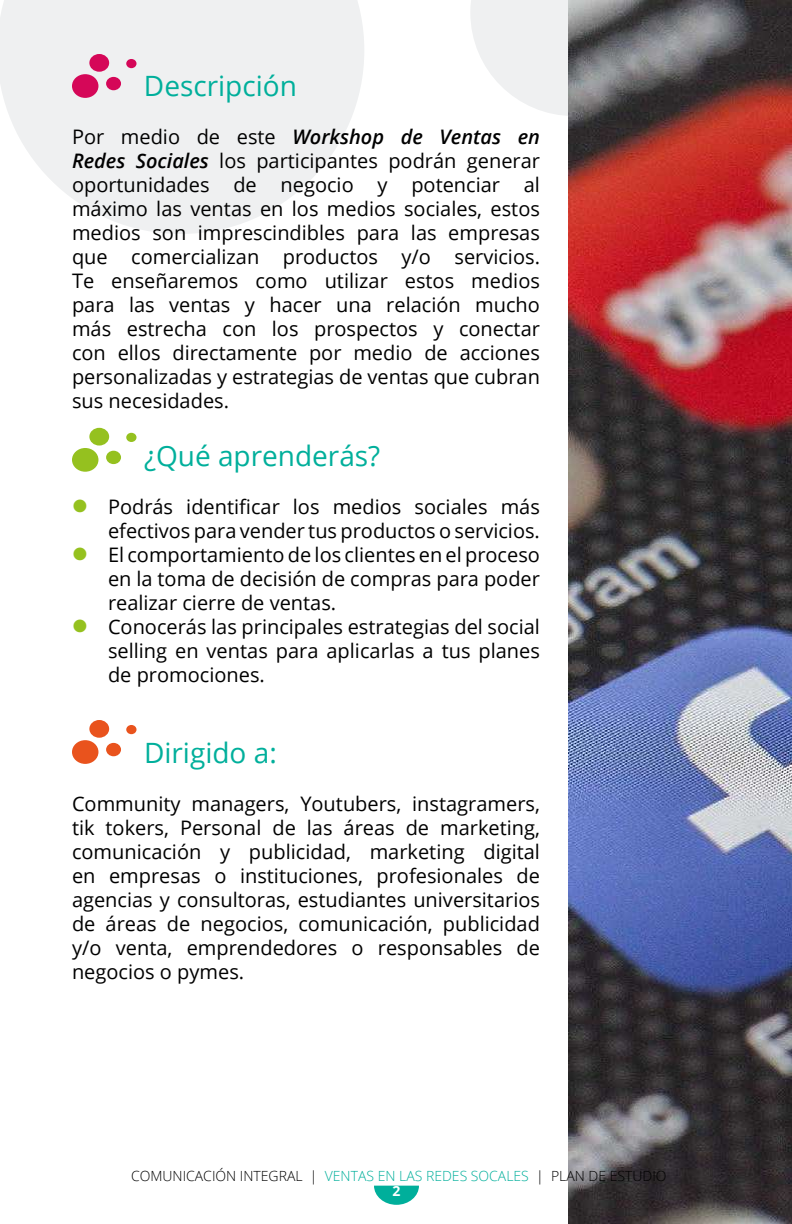
<style>
.page{position:relative;width:792px;height:1224px;background:#fff}
.page>*{position:absolute;margin:0;border:0;box-sizing:border-box;transform-origin:0 0}
.t1{font:28px "Open Sans";color:#00af9b}
.t2{font:20px/24px "Open Sans";color:#000;text-align:justify}
.t3{font:300 14px "Open Sans";color:#000}
.t4{font:700 14px "Open Sans";color:#fff}
.s1{font-weight:600;font-style:italic}
.s2{color:#00af9b}
</style>
<div class="page">
<svg style="left:0;top:0;width:364px;height:234px;fill:#eff0f1"></svg>
<svg style="left:470px;top:0;width:99px;height:116px"></svg>
<svg style="left:374px;top:1186px;width:45px;height:19px"></svg>
<img style="left:569px;top:0;width:223px;height:1224px">
<div style="left:72px;top:74px;width:26px;height:24px;background:#d50758;border-radius:50%"></div>
<div style="left:126px;top:59px;width:11px;height:9px;background:#d50758;border-radius:50%"></div>
<div style="left:106px;top:77px;width:15px;height:13px;background:#d50758;border-radius:50%"></div>
<div style="left:89px;top:54px;width:20px;height:18px;background:#d50758;border-radius:50%"></div>
<div style="left:72px;top:448px;width:26px;height:24px;background:#95c11f;border-radius:50%"></div>
<div style="left:126px;top:433px;width:11px;height:9px;background:#95c11f;border-radius:50%"></div>
<div style="left:106px;top:451px;width:15px;height:13px;background:#95c11f;border-radius:50%"></div>
<div style="left:89px;top:428px;width:20px;height:18px;background:#95c11f;border-radius:50%"></div>
<div style="left:72px;top:740px;width:26px;height:24px;background:#e9531d;border-radius:50%"></div>
<div style="left:126px;top:725px;width:11px;height:9px;background:#e9531d;border-radius:50%"></div>
<div style="left:106px;top:743px;width:15px;height:13px;background:#e9531d;border-radius:50%"></div>
<div style="left:89px;top:720px;width:20px;height:18px;background:#e9531d;border-radius:50%"></div>
<h1 class="t1" style="left:144px;top:67px;width:154px">Descripción</h1>
<p class="t2" style="left:72px;top:124px;width:470px">Por medio de este <span class="s1">Workshop de Ventas en Redes Sociales</span> los participantes podrán generar oportunidades de negocio y potenciar al máximo las ventas en los medios sociales, estos medios son imprescindibles para las empresas que comercializan productos y/o servicios.<br>Te enseñaremos como utilizar estos medios para las ventas y hacer una relación mucho más estrecha con los prospectos y conectar con ellos directamente por medio de acciones personalizadas y estrategias de ventas que cubran sus necesidades.</p>
<h1 class="t1" style="left:144px;top:436px;width:238px">¿Qué aprenderás?</h1>
<p class="t2" style="left:108px;top:494px;width:434px;text-align:left">Podrás identificar los medios sociales más efectivos para vender tus productos o servicios.<br>El comportamiento de los clientes en el proceso en la toma de decisión de compras para poder realizar cierre de ventas.<br>Conocerás las principales estrategias del social selling en ventas para aplicarlas a tus planes de promociones.</p>
<h1 class="t1" style="left:144px;top:734px;width:134px">Dirigido a:</h1>
<p class="t2" style="left:72px;top:792px;width:470px">Community managers, Youtubers, instagramers, tik tokers, Personal de las áreas de marketing, comunicación y publicidad, marketing digital en empresas o instituciones, profesionales de agencias y consultoras, estudiantes universitarios de áreas de negocios, comunicación, publicidad y/o venta, emprendedores o responsables de negocios o pymes.</p>
<p class="t3" style="left:131px;top:1167px;width:537px">COMUNICACIÓN INTEGRAL | <span class="s2">VENTAS EN LAS REDES SOCALES</span> | PLAN DE ESTUDIO</p>
<p class="t4" style="left:393px;top:1181px;width:9px">2</p>
</div>
